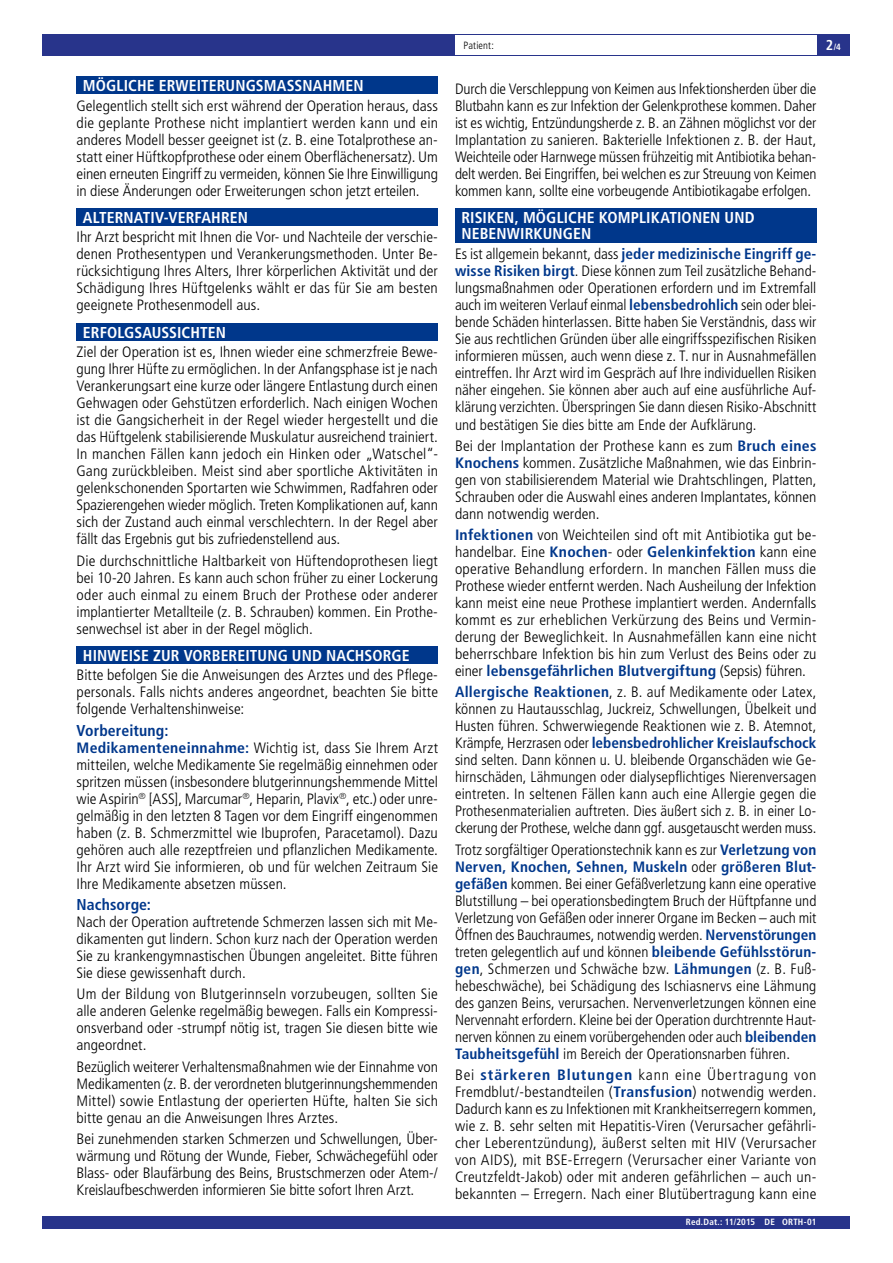
<style>
.page{position:relative;width:893px;height:1263px;background:#fff}
.page>*{position:absolute;margin:0;border:0;box-sizing:border-box;transform-origin:0 0}
.t1{font:700 condensed 15.75px/15.8px "Frutiger LT Pro";letter-spacing:.005em;color:#fff}
.t2{font:700 condensed 15.75px "Frutiger LT Pro";letter-spacing:.005em;color:#00378b}
.t3{font:300 condensed 15px/17px "Frutiger LT Pro";color:#000;text-align:justify;scale:1.05 1}
.t4{font:300 condensed 15px/17px "Frutiger LT Pro";color:#000;text-align:justify}
.t5{font:300 condensed 10.5px "Frutiger LT Pro";letter-spacing:.015em;color:#000}
.t6{font:700 condensed 9px "Frutiger LT Pro";letter-spacing:.025em;color:#fff}
.s1{font-weight:700;color:#00378b}
.s2{font-size:14.25px}
</style>
<div class="page">
<div style="left:43px;top:1216px;width:807px;height:13px;background:#28348b"></div>
<div style="left:43px;top:34px;width:807px;height:21px;background:#28348b"></div>
<div style="left:455px;top:35px;width:361px;height:19px;background:#fff"></div>
<div style="left:77px;top:77px;width:361px;height:17px;background:#00378b"></div>
<div style="left:77px;top:208px;width:361px;height:17px;background:#00378b"></div>
<div style="left:77px;top:323px;width:361px;height:17px;background:#00378b"></div>
<div style="left:77px;top:646px;width:361px;height:17px;background:#00378b"></div>
<div style="left:455px;top:208px;width:361px;height:34px;background:#00378b"></div>
<p class="t1" style="left:83px;top:78px;width:282px">MÖGLICHE ERWEITERUNGSMASSNAHMEN</p>
<p class="t3" style="left:77px;top:97px;width:346px">Gelegentlich stellt sich erst während der Operation heraus, dass die geplante Prothese nicht implantiert werden kann und ein anderes Modell besser geeignet ist (z. B. eine Totalprothese an&shy;statt einer Hüftkopfprothese oder einem Oberflächenersatz). Um einen erneuten Eingriff zu vermeiden, können Sie Ihre Einwilligung in diese Änderungen oder Erweiterungen schon jetzt erteilen.</p>
<p class="t1" style="left:83px;top:209px;width:167px">ALTERNATIV-VERFAHREN</p>
<p class="t3" style="left:77px;top:229px;width:346px">Ihr Arzt bespricht mit Ihnen die Vor- und Nachteile der verschie&shy;denen Prothesentypen und Verankerungsmethoden. Unter Be&shy;rücksichtigung Ihres Alters, Ihrer körperlichen Aktivität und der Schädigung Ihres Hüftgelenks wählt er das für Sie am besten geeignete Prothesenmodell aus.</p>
<p class="t1" style="left:83px;top:324px;width:145px">ERFOLGSAUSSICHTEN</p>
<p class="t3" style="left:77px;top:344px;width:346px">Ziel der Operation ist es, Ihnen wieder eine schmerzfreie Bewe&shy;gung Ihrer Hüfte zu ermöglichen. In der Anfangsphase ist je nach Verankerungsart eine kurze oder längere Entlastung durch einen Gehwagen oder Gehstützen erforderlich. Nach einigen Wochen ist die Gangsicherheit in der Regel wieder hergestellt und die das Hüftgelenk stabilisierende Muskulatur ausreichend trainiert.<br>In manchen Fällen kann jedoch ein Hinken oder „Watschel“- Gang zurückbleiben. Meist sind aber sportliche Aktivitäten in gelenkschonenden Sportarten wie Schwimmen, Radfahren oder Spazierengehen wieder möglich. Treten Komplikationen auf, kann sich der Zustand auch einmal verschlechtern. In der Regel aber fällt das Ergebnis gut bis zufriedenstellend aus.</p>
<p class="t3" style="left:77px;top:552px;width:346px">Die durchschnittliche Haltbarkeit von Hüftendoprothesen liegt bei 10-20 Jahren. Es kann auch schon früher zu einer Lockerung oder auch einmal zu einem Bruch der Prothese oder anderer implantierter Metallteile (z. B. Schrauben) kommen. Ein Prothe&shy;senwechsel ist aber in der Regel möglich.</p>
<p class="t1" style="left:83px;top:647px;width:328px">HINWEISE ZUR VORBEREITUNG UND NACHSORGE</p>
<p class="t3" style="left:77px;top:667px;width:346px">Bitte befolgen Sie die Anweisungen des Arztes und des Pflege&shy;personals. Falls nichts anderes angeordnet, beachten Sie bitte folgende Verhaltenshinweise:</p>
<p class="t2" style="left:77px;top:721px;width:93px">Vorbereitung:</p>
<p class="t3" style="left:77px;top:739px;width:346px"><span class="s1">Medikamenteneinnahme:</span> Wichtig ist, dass Sie Ihrem Arzt mitteilen, welche Medikamente Sie regelmäßig einnehmen oder spritzen müssen (insbesondere blutgerinnungshemmende Mittel wie Aspirin<sup>®</sup> [ASS], Marcumar<sup>®</sup>, Heparin, Plavix<sup>®</sup>, etc.) oder unre&shy;gelmäßig in den letzten 8 Tagen vor dem Eingriff eingenommen haben (z. B. Schmerzmittel wie Ibuprofen, Paracetamol). Dazu gehören auch alle rezeptfreien und pflanzlichen Medikamente.<br>Ihr Arzt wird Sie informieren, ob und für welchen Zeitraum Sie Ihre Medikamente absetzen müssen.</p>
<p class="t2" style="left:77px;top:895px;width:76px">Nachsorge:</p>
<p class="t3" style="left:77px;top:913px;width:346px">Nach der Operation auftretende Schmerzen lassen sich mit Me&shy;dikamenten gut lindern. Schon kurz nach der Operation werden Sie zu krankengymnastischen Übungen angeleitet. Bitte führen Sie diese gewissenhaft durch.</p>
<p class="t3" style="left:77px;top:986px;width:346px">Um der Bildung von Blutgerinnseln vorzubeugen, sollten Sie alle anderen Gelenke regelmäßig bewegen. Falls ein Kompressi&shy;onsverband oder -strumpf nötig ist, tragen Sie diesen bitte wie angeordnet.</p>
<p class="t3" style="left:77px;top:1058px;width:346px">Bezüglich weiterer Verhaltensmaßnahmen wie der Einnahme von Medikamenten (z. B. der verordneten blutgerinnungshemmenden Mittel) sowie Entlastung der operierten Hüfte, halten Sie sich bitte genau an die Anweisungen Ihres Arztes.</p>
<p class="t3" style="left:77px;top:1130px;width:346px">Bei zunehmenden starken Schmerzen und Schwellungen, Über&shy;wärmung und Rötung der Wunde, Fieber, Schwächegefühl oder Blass- oder Blaufärbung des Beins, Brustschmerzen oder Atem-/ Kreislaufbeschwerden informieren Sie bitte sofort Ihren Arzt.</p>
<p class="t5" style="left:463px;top:39px;width:32px">Patient:</p>
<p class="t6" style="left:826px;top:42px;width:16px"><span class="s2">2</span>/4</p>
<p class="t4" style="left:455px;top:80px;width:363px">Durch die Verschleppung von Keimen aus Infektionsherden über die Blutbahn kann es zur Infektion der Gelenkprothese kommen. Daher ist es wichtig, Entzündungsherde z. B. an Zähnen möglichst vor der Implantation zu sanieren. Bakterielle Infektionen z. B. der Haut, Weichteile oder Harnwege müssen frühzeitig mit Antibiotika behan&shy;delt werden. Bei Eingriffen, bei welchen es zur Streuung von Keimen kommen kann, sollte eine vorbeugende Antibiotikagabe erfolgen.</p>
<p class="t1" style="left:461px;top:210px;width:295px">RISIKEN, MÖGLICHE KOMPLIKATIONEN UND<br>NEBENWIRKUNGEN</p>
<p class="t4" style="left:455px;top:246px;width:363px">Es ist allgemein bekannt, dass <span class="s1">jeder medizinische Eingriff ge&shy;wisse Risiken birgt</span>. Diese können zum Teil zusätzliche Behand&shy;lungsmaßnahmen oder Operationen erfordern und im Extremfall auch im weiteren Verlauf einmal <span class="s1">lebensbedrohlich</span> sein oder blei&shy;bende Schäden hinterlassen. Bitte haben Sie Verständnis, dass wir Sie aus rechtlichen Gründen über alle eingriffsspezifischen Risiken informieren müssen, auch wenn diese z. T. nur in Ausnahmefällen eintreffen. Ihr Arzt wird im Gespräch auf Ihre individuellen Risiken näher eingehen. Sie können aber auch auf eine ausführliche Auf&shy;klärung verzichten. Überspringen Sie dann diesen Risiko-Abschnitt und bestätigen Sie dies bitte am Ende der Aufklärung.</p>
<p class="t3" style="left:455px;top:437px;width:346px">Bei der Implantation der Prothese kann es zum <span class="s1">Bruch eines Knochens</span> kommen. Zusätzliche Maßnahmen, wie das Einbrin&shy;gen von stabilisierendem Material wie Drahtschlingen, Platten, Schrauben oder die Auswahl eines anderen Implantates, können dann notwendig werden.</p>
<p class="t3" style="left:455px;top:527px;width:346px"><span class="s1">Infektionen</span> von Weichteilen sind oft mit Antibiotika gut be&shy;handelbar. Eine <span class="s1">Knochen</span>- oder <span class="s1">Gelenkinfektion</span> kann eine operative Behandlung erfordern. In manchen Fällen muss die Prothese wieder entfernt werden. Nach Ausheilung der Infektion kann meist eine neue Prothese implantiert werden. Andernfalls kommt es zur erheblichen Verkürzung des Beins und Vermin&shy;derung der Beweglichkeit. In Ausnahmefällen kann eine nicht beherrschbare Infektion bis hin zum Verlust des Beins oder zu einer <span class="s1">lebensgefährlichen Blutvergiftung</span> (Sepsis) führen.</p>
<p class="t4" style="left:455px;top:684px;width:363px"><span class="s1">Allergische Reaktionen</span>, z. B. auf Medikamente oder Latex, können zu Hautausschlag, Juckreiz, Schwellungen, Übelkeit und Husten führen. Schwerwiegende Reaktionen wie z. B. Atemnot, Krämpfe, Herzrasen oder <span class="s1">lebensbedrohlicher Kreislaufschock </span>sind selten. Dann können u. U. bleibende Organschäden wie Ge&shy;hirnschäden, Lähmungen oder dialysepflichtiges Nierenversagen eintreten. In seltenen Fällen kann auch eine Allergie gegen die Prothesenmaterialien auftreten. Dies äußert sich z. B. in einer Lo&shy;ckerung der Prothese, welche dann ggf. ausgetauscht werden muss.</p>
<p class="t4" style="left:455px;top:841px;width:363px">Trotz sorgfältiger Operationstechnik kann es zur <span class="s1">Verletzung von Nerven, Knochen, Sehnen, Muskeln</span> oder <span class="s1">größeren Blut&shy;gefäßen</span> kommen. Bei einer Gefäßverletzung kann eine operative Blutstillung – bei operationsbedingtem Bruch der Hüftpfanne und Verletzung von Gefäßen oder innerer Organe im Becken – auch mit Öffnen des Bauchraumes, notwendig werden. <span class="s1">Nervenstörungen </span>treten gelegentlich auf und können <span class="s1">bleibende Gefühlsstörun&shy;gen</span>, Schmerzen und Schwäche bzw. <span class="s1">Lähmungen</span> (z. B. Fuß&shy;hebeschwäche), bei Schädigung des Ischiasnervs eine Lähmung des ganzen Beins, verursachen. Nervenverletzungen können eine Nervennaht erfordern. Kleine bei der Operation durchtrennte Haut&shy;nerven können zu einem vorübergehenden oder auch <span class="s1">bleibenden Taubheitsgefühl</span> im Bereich der Operationsnarben führen.</p>
<p class="t3" style="left:455px;top:1067px;width:346px">Bei <span class="s1">stärkeren Blutungen</span> kann eine Übertragung von Fremdblut/-bestandteilen (<span class="s1">Transfusion</span>) notwendig werden.<br>Dadurch kann es zu Infektionen mit Krankheitserregern kommen, wie z. B. sehr selten mit Hepatitis-Viren (Verursacher gefährli&shy;cher Leberentzündung), äußerst selten mit HIV (Verursacher von AIDS), mit BSE-Erregern (Verursacher einer Variante von Creutzfeldt-Jakob) oder mit anderen gefährlichen – auch un&shy;bekannten – Erregern. Nach einer Blutübertragung kann eine</p>
<p class="t6" style="left:686px;top:1216px;width:132px">Red.Dat.: 11/2015 DE ORTH-01</p>
</div>
